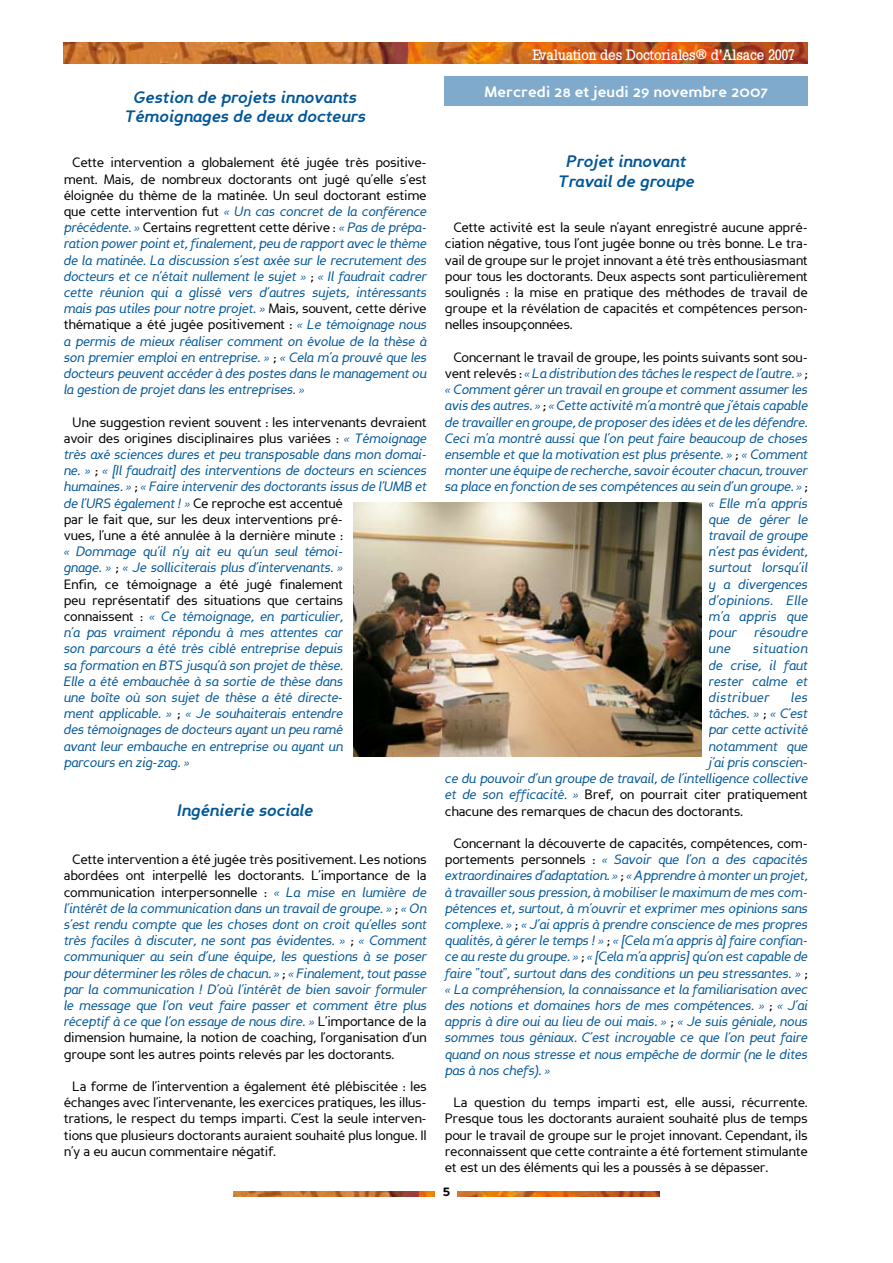
<style>
.page{position:relative;width:893px;height:1263px;background:#fff}
.page>*{position:absolute;margin:0;border:0;box-sizing:border-box;transform-origin:0 0}
.t1{font:italic 700 16.5px/19.8px "Perspective Sans";color:#005697;text-align:center}
.t2{font:500 15px "Slab Tall X";color:#fff}
.t3{font:700 15px "Perspective Sans";color:#fff}
.t4{font:700 15px "Perspective Sans";color:#000}
.t5{font:italic 13.5px/16.2px "Perspective Sans";letter-spacing:-.025em;color:#005697;text-align:justify}
.t6{font:13.5px/16.2px "Perspective Sans";letter-spacing:-.025em;color:#000;text-align:justify}
.t7{font:italic 13.5px "Perspective Sans";letter-spacing:-.005em;color:#005697}
.t8{font:italic 13.5px "Perspective Sans";letter-spacing:.005em;color:#005697}
.s1{font-style:normal;color:#000}
.s2{font-style:italic;color:#005697}
</style>
<div class="page">
<img style="left:64px;top:43px;width:744px;height:21px">
<img style="left:234px;top:1192px;width:425px;height:4px">
<div style="left:436px;top:1182px;width:21px;height:17px;background:#fff"></div>
<div style="left:445px;top:77px;width:363px;height:29px;background:#80aacb"></div>
<img style="left:353px;top:502px;width:348px;height:254px">
<p class="t1" style="left:125px;top:87px;width:243px">Gestion de projets innovants<br>Témoignages de deux docteurs</p>
<p class="t5" style="left:64px;top:155px;width:365px;text-indent:9px"><span class="s1">Cette intervention a globalement été jugée très positive&shy;ment. Mais, de nombreux doctorants ont jugé qu’elle s’est éloignée du thème de la matinée. Un seul doctorant estime que cette intervention fut</span> « Un cas concret de la conférence précédente. » <span class="s1">Certains regrettent cette dérive :</span> « Pas de prépa&shy;ration power point et, finalement, peu de rapport avec le thème de la matinée. La discussion s’est axée sur le recrutement des docteurs et ce n’était nullement le sujet » <span class="s1">;</span> « Il faudrait cadrer cette réunion qui a glissé vers d’autres sujets, intéressants mais pas utiles pour notre projet. » <span class="s1">Mais, souvent, cette dérive thématique a été jugée positivement :</span> « Le témoignage nous a permis de mieux réaliser comment on évolue de la thèse à son premier emploi en entreprise. » <span class="s1">;</span> « Cela m’a prouvé que les docteurs peuvent accéder à des postes dans le management ou la gestion de projet dans les entreprises. »</p>
<p class="t6" style="left:64px;top:414px;width:365px;text-align:left;text-indent:9px">Une suggestion revient souvent : les intervenants devraient avoir des origines disciplinaires plus variées : <span class="s2">« Témoignage très axé sciences dures et peu transposable dans mon domai&shy;ne. »</span> ; <span class="s2">« [Il faudrait] des interventions de docteurs en sciences humaines. »</span> ; <span class="s2">« Faire intervenir des doctorants issus de l’UMB et de l’URS également ! »</span> Ce reproche est accentué<br>par le fait que, sur les deux interventions pré-<br>vues, l’une a été annulée à la dernière minute :</p>
<p class="t5" style="left:64px;top:544px;width:281px">« Dommage qu’il n’y ait eu qu’un seul témoi&shy;gnage. » <span class="s1">;</span> « Je solliciterais plus d’intervenants. » <span class="s1">Enfin, ce témoignage a été jugé finalement peu représentatif des situations que certains connaissent :</span> « Ce témoignage, en particulier, n’a pas vraiment répondu à mes attentes car son parcours a été très ciblé entreprise depuis sa formation en BTS jusqu’à son projet de thèse.<br>Elle a été embauchée à sa sortie de thèse dans une boîte où son sujet de thèse a été directe&shy;ment applicable. » <span class="s1">;</span> « Je souhaiterais entendre des témoignages de docteurs ayant un peu ramé avant leur embauche en entreprise ou ayant un parcours en zig-zag. »</p>
<p class="t1" style="left:177px;top:800px;width:137px">Ingénierie sociale</p>
<p class="t5" style="left:64px;top:851px;width:365px;text-indent:9px"><span class="s1">Cette intervention a été jugée très positivement. Les notions abordées ont interpellé les doctorants. L’importance de la communication interpersonnelle :</span> « La mise en lumière de l’intérêt de la communication dans un travail de groupe. » <span class="s1">;</span> « On s’est rendu compte que les choses dont on croit qu’elles sont très faciles à discuter, ne sont pas évidentes. » <span class="s1">;</span> « Comment communiquer au sein d’une équipe, les questions à se poser pour déterminer les rôles de chacun. » <span class="s1">;</span> « Finalement, tout passe par la communication ! D’où l’intérêt de bien savoir formuler le message que l’on veut faire passer et comment être plus réceptif à ce que l’on essaye de nous dire. » <span class="s1">L’importance de la dimension humaine, la notion de coaching, l’organisation d’un groupe sont les autres points relevés par les doctorants.</span></p>
<p class="t6" style="left:64px;top:1078px;width:365px;text-indent:9px">La forme de l’intervention a également été plébiscitée : les échanges avec l’intervenante, les exercices pratiques, les illus&shy;trations, le respect du temps imparti. C’est la seule interven&shy;tions que plusieurs doctorants auraient souhaité plus longue. Il n’y a eu aucun commentaire négatif.</p>
<p class="t2" style="left:532px;top:46px;width:264px">Evaluation des Doctoriales® d’Alsace 2007</p>
<p class="t3" style="left:484px;top:83px;width:285px">Mercredi 28 et jeudi 29 novembre 2007</p>
<p class="t1" style="left:558px;top:152px;width:138px">Projet innovant<br>Travail de groupe</p>
<p class="t6" style="left:445px;top:220px;width:365px;text-indent:9px">Cette activité est la seule n’ayant enregistré aucune appré&shy;ciation négative, tous l’ont jugée bonne ou très bonne. Le tra&shy;vail de groupe sur le projet innovant a été très enthousiasmant pour tous les doctorants. Deux aspects sont particulièrement soulignés : la mise en pratique des méthodes de travail de groupe et la révélation de capacités et compétences person&shy;nelles insoupçonnées.</p>
<p class="t6" style="left:453px;top:349px;width:356px">Concernant le travail de groupe, les points suivants sont sou-</p>
<p class="t5" style="left:445px;top:365px;width:365px"><span class="s1">vent relevés :</span> « La distribution des tâches le respect de l’autre. » <span class="s1">;</span></p>
<p class="t5" style="left:445px;top:382px;width:365px">« Comment gérer un travail en groupe et comment assumer les</p>
<p class="t5" style="left:445px;top:398px;width:365px">avis des autres. » <span class="s1">;</span> « Cette activité m’a montré que j’étais capable</p>
<p class="t5" style="left:445px;top:414px;width:364px">de travailler en groupe, de proposer des idées et de les défendre.</p>
<p class="t5" style="left:445px;top:430px;width:365px">Ceci m’a montré aussi que l’on peut faire beaucoup de choses</p>
<p class="t5" style="left:445px;top:446px;width:365px">ensemble et que la motivation est plus présente. » <span class="s1">;</span> « Comment</p>
<p class="t5" style="left:445px;top:463px;width:365px">monter une équipe de recherche, savoir écouter chacun, trouver</p>
<p class="t5" style="left:445px;top:479px;width:365px">sa place en fonction de ses compétences au sein d’un groupe. » <span class="s1">;</span></p>
<p class="t5" style="left:708px;top:495px;width:101px">« Elle m’a appris</p>
<p class="t5" style="left:708px;top:511px;width:101px">que de gérer le</p>
<p class="t5" style="left:708px;top:527px;width:101px">travail de groupe</p>
<p class="t5" style="left:708px;top:544px;width:101px">n’est pas évident,</p>
<p class="t5" style="left:708px;top:560px;width:101px">surtout lorsqu’il</p>
<p class="t5" style="left:708px;top:576px;width:101px">y a divergences</p>
<p class="t7" style="left:708px;top:592px;width:101px">d’opinions. Elle</p>
<p class="t5" style="left:708px;top:608px;width:101px">m’a appris que</p>
<p class="t5" style="left:708px;top:625px;width:30px">pour</p>
<p class="t8" style="left:754px;top:625px;width:55px">résoudre</p>
<p class="t5" style="left:708px;top:641px;width:24px">une</p>
<p class="t5" style="left:708px;top:641px;width:101px;text-indent:44px">situation de crise, il faut rester calme et distribuer</p>
<p class="t5" style="left:791px;top:689px;width:19px">les</p>
<p class="t5" style="left:708px;top:706px;width:101px">tâches. » <span class="s1">;</span> « C’est</p>
<p class="t5" style="left:708px;top:722px;width:101px">par cette activité</p>
<p class="t5" style="left:708px;top:738px;width:101px">notamment que</p>
<p class="t5" style="left:708px;top:754px;width:101px">j’ai pris conscien-</p>
<p class="t5" style="left:445px;top:770px;width:365px">ce du pouvoir d’un groupe de travail, de l’intelligence collective</p>
<p class="t6" style="left:445px;top:787px;width:364px"><span class="s2">et de son efficacité. »</span> Bref, on pourrait citer pratiquement</p>
<p class="t6" style="left:445px;top:803px;width:300px">chacune des remarques de chacun des doctorants.</p>
<p class="t5" style="left:445px;top:835px;width:365px;text-indent:9px"><span class="s1">Concernant la découverte de capacités, compétences, com&shy;portements personnels :</span> « Savoir que l’on a des capacités extraordinaires d’adaptation. » <span class="s1">;</span> « Apprendre à monter un projet, à travailler sous pression, à mobiliser le maximum de mes com&shy;pétences et, surtout, à m’ouvrir et exprimer mes opinions sans complexe. » <span class="s1">;</span> « J’ai appris à prendre conscience de mes propres qualités, à gérer le temps ! » <span class="s1">;</span> « [Cela m’a appris à] faire confian&shy;ce au reste du groupe. » <span class="s1">;</span> « [Cela m’a appris] qu’on est capable de faire "tout", surtout dans des conditions un peu stressantes. » <span class="s1">; </span>« La compréhension, la connaissance et la familiarisation avec des notions et domaines hors de mes compétences. » <span class="s1">;</span> « J’ai appris à dire oui au lieu de oui mais. » <span class="s1">;</span> « Je suis géniale, nous sommes tous géniaux. C’est incroyable ce que l’on peut faire quand on nous stresse et nous empêche de dormir (ne le dites pas à nos chefs). »</p>
<p class="t6" style="left:445px;top:1094px;width:365px;text-indent:9px">La question du temps imparti est, elle aussi, récurrente.<br>Presque tous les doctorants auraient souhaité plus de temps pour le travail de groupe sur le projet innovant. Cependant, ils reconnaissent que cette contrainte a été fortement stimulante et est un des éléments qui les a poussés à se dépasser.</p>
<p class="t4" style="left:442px;top:1182px;width:10px">5</p>
</div>
